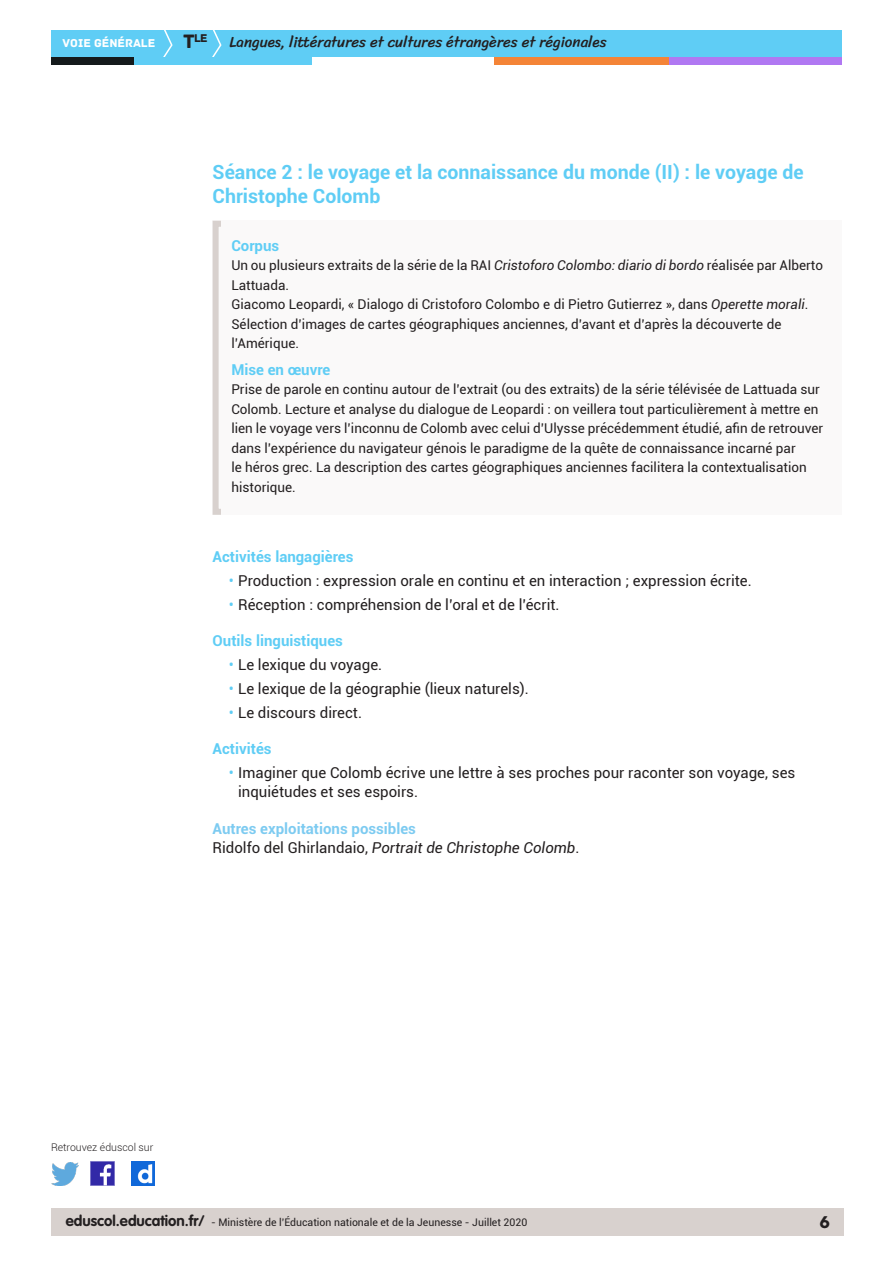
<style>
.page{position:relative;width:893px;height:1263px;background:#fff}
.page>*{position:absolute;margin:0;border:0;box-sizing:border-box;transform-origin:0 0}
._03_titre_2{font:700 19.5px/23.4px "Roboto";color:#5fcdf5}
.t1{font:18px "Archive";color:#231f20}
.t2{font:15px/19.5px "Roboto";color:#231f20}
.t3{font:15px "Sriracha";color:#231f20}
.Texte_courant{font:italic 15px "Roboto";color:#231f20}
._04_titre_3{font:700 15px "Roboto";color:#5fcdf5}
._04_titre_3-2{font:700 15px "Roboto";color:#7dcbf1}
._08_Titre_encadré{font:700 15px "Roboto";color:#5fcdf5}
._08_txt_encadré{font:13.5px/19.5px "Roboto";color:#231f20}
.t4{font:12px "Archive";color:#fff}
.t5{font:11.85px "Archive";color:#231f20}
.t6{font:10.5px "Roboto";color:#231f20}
.t7{font:300 10.5px "Roboto";color:#231f20}
.s1{font-size:20.4px}
.s2{font-style:italic}
.s3{color:#5fcdf5}
.s4{font-style:normal}
.s5{font-family:"VAG Rounded Std";font-weight:700;font-size:15px}
</style>
<div class="page">
<div style="left:51px;top:1209px;width:792px;height:27px;background:#d8d1ce"></div>
<div style="left:51px;top:30px;width:791px;height:27px;background:#5fcdf5"></div>
<svg style="left:163px;top:30px;width:10px;height:27px"></svg>
<svg style="left:212px;top:30px;width:10px;height:27px"></svg>
<div style="left:133px;top:57px;width:179px;height:8px;background:#5fcdf5"></div>
<div style="left:51px;top:57px;width:82px;height:8px;background:#141a1c"></div>
<div style="left:667px;top:57px;width:175px;height:8px;background:#b078f2"></div>
<div style="left:494px;top:57px;width:175px;height:8px;background:#f48437"></div>
<img style="left:91px;top:1162px;width:23px;height:23px">
<img style="left:51px;top:1163px;width:28px;height:22px">
<img style="left:132px;top:1162px;width:22px;height:23px">
<div style="left:213px;top:221px;width:629px;height:294px;background:#faf9f9"></div>
<div style="left:213px;top:221px;width:629px;height:294px;border:6px solid #d8d1ce"></div>
<p class="t5" style="left:183px;top:31px;width:26px"><span class="s1">T</span>le</p>
<p class="t4" style="left:63px;top:36px;width:94px">VOIE GÉNÉRALE</p>
<p class="t3" style="left:230px;top:33px;width:379px">Langues, littératures et cultures étrangères et régionales</p>
<p class="_03_titre_2" style="left:213px;top:160px;width:592px">Séance 2 : le voyage et la connaissance du monde (II) : le voyage de<br>Christophe Colomb</p>
<p class="_08_Titre_encadré" style="left:231px;top:235px;width:49px">Corpus</p>
<p class="_08_txt_encadré" style="left:231px;top:255px;width:593px">Un ou plusieurs extraits de la série de la RAI <span class="s2">Cristoforo Colombo: diario di bordo</span> réalisée par Alberto<br>Lattuada.</p>
<p class="_08_txt_encadré" style="left:231px;top:294px;width:579px">Giacomo Leopardi, « Dialogo di Cristoforo Colombo e di Pietro Gutierrez », dans <span class="s2">Operette morali</span>.</p>
<p class="_08_txt_encadré" style="left:231px;top:314px;width:552px">Sélection d’images de cartes géographiques anciennes, d’avant et d’après la découverte de l’Amérique.</p>
<p class="_08_Titre_encadré" style="left:231px;top:359px;width:101px">Mise en œuvre</p>
<p class="_08_txt_encadré" style="left:231px;top:379px;width:593px">Prise de parole en continu autour de l’extrait (ou des extraits) de la série télévisée de Lattuada sur Colomb. Lecture et analyse du dialogue de Leopardi : on veillera tout particulièrement à mettre en lien le voyage vers l’inconnu de Colomb avec celui d’Ulysse précédemment étudié, afin de retrouver dans l’expérience du navigateur génois le paradigme de la quête de connaissance incarné par<br>le héros grec. La description des cartes géographiques anciennes facilitera la contextualisation historique.</p>
<p class="_04_titre_3" style="left:213px;top:546px;width:142px">Activités langagières</p>
<p class="t2" style="left:229px;top:570px;width:524px"><span class="s3">•</span> Production : expression orale en continu et en interaction ; expression écrite.</p>
<p class="t2" style="left:229px;top:594px;width:332px"><span class="s3">•</span> Réception : compréhension de l’oral et de l’écrit.</p>
<p class="_04_titre_3" style="left:213px;top:630px;width:132px">Outils linguistiques</p>
<p class="t2" style="left:229px;top:654px;width:155px"><span class="s3">•</span> Le lexique du voyage.</p>
<p class="t2" style="left:229px;top:678px;width:301px"><span class="s3">•</span> Le lexique de la géographie (lieux naturels).</p>
<p class="t2" style="left:229px;top:702px;width:135px"><span class="s3">•</span> Le discours direct.</p>
<p class="_04_titre_3" style="left:213px;top:738px;width:60px">Activités</p>
<p class="t2" style="left:238px;top:762px;width:559px;text-indent:-9px"><span class="s3">•</span> Imaginer que Colomb écrive une lettre à ses proches pour raconter son voyage, ses inquiétudes et ses espoirs.</p>
<p class="_04_titre_3-2" style="left:213px;top:818px;width:205px">Autres exploitations possibles</p>
<p class="Texte_courant" style="left:213px;top:837px;width:368px"><span class="s4">Ridolfo del Ghirlandaio,</span> Portrait de Christophe Colomb<span class="s4">.</span></p>
<p class="t7" style="left:51px;top:1140px;width:104px">Retrouvez éduscol sur</p>
<p class="t6" style="left:66px;top:1215px;width:463px"><span class="s5">eduscol.education.fr/</span> - Ministère de l’Éducation nationale et de la Jeunesse - Juillet 2020</p>
<h2 class="t1" style="left:820px;top:1211px;width:12px">6</h2>
</div>
